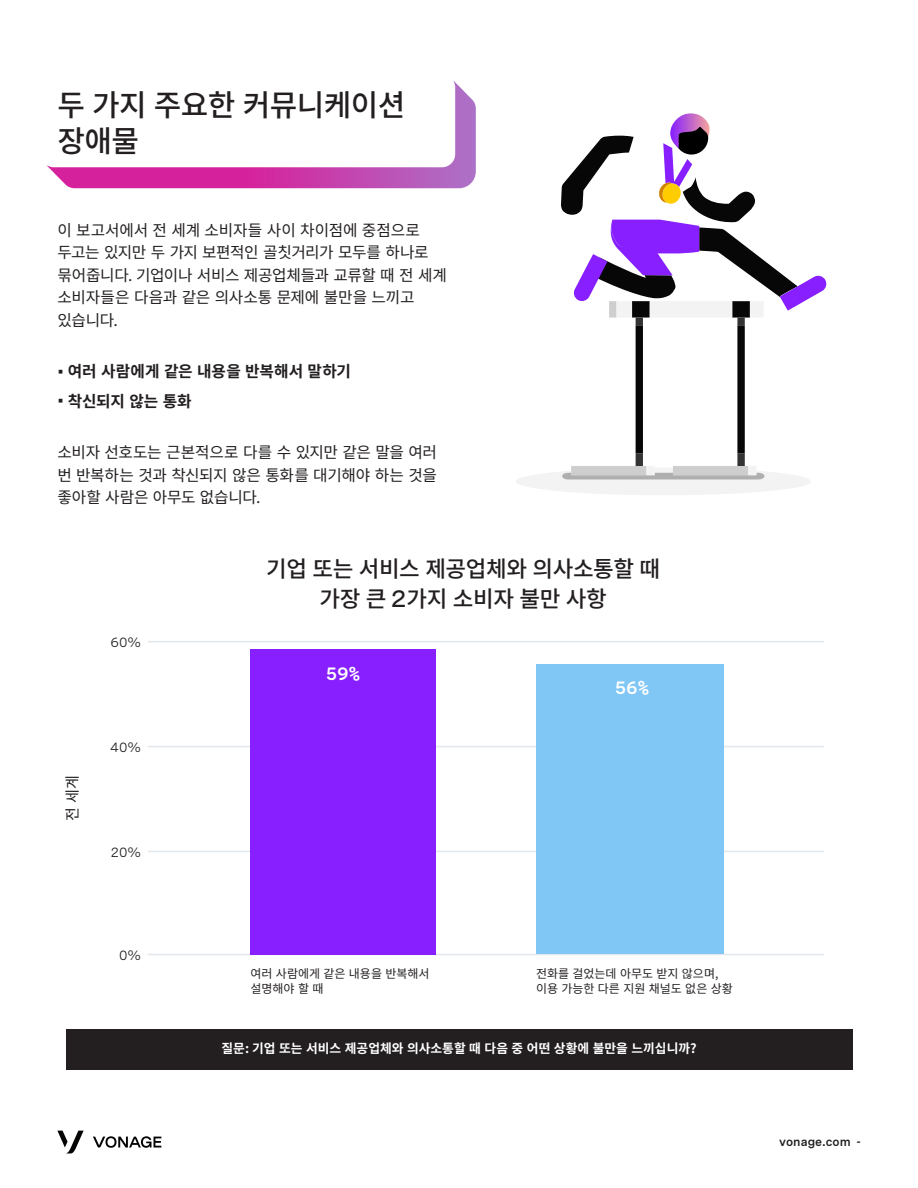
<style>
.page{position:relative;width:918px;height:1188px;background:#fff}
.page>*{position:absolute;margin:0;border:0;box-sizing:border-box;transform-origin:0 0}
._02-Headline{font:500 30px/36px "Noto Sans CJ Kkr";letter-spacing:-.02em;color:#231f20}
.t1{font:500 22.5px/30px "Noto Sans CJ Kkr";letter-spacing:-.02em;color:#231f20;text-align:center}
.t2{font:600 18px "Spezia Semi Mono";color:#fff}
._01-Body_12pt{font:15.75px/22.5px "Noto Sans CJ Kkr";letter-spacing:-.025em;color:#231f20}
._01-Body_12pt-2{font:700 15.75px "Noto Sans CJ Kkr";letter-spacing:-.005em;color:#231f20}
.t3{font:15px "Noto Sans CJ Kkr";color:#231f20}
.t4{font:13.5px "Spezia";color:#231f20}
.t5{font:700 12.75px "Noto Sans CJ Kkr";color:#fff}
.t6{font:12px/14.4px "Noto Sans CJ Kkr";color:#231f20}
.t7{font:600 12px "Spezia";color:#231f20}
.s1{font-family:"Spezia";font-weight:600;font-size:16.5px}
.s2{font-family:"Spezia";font-stretch:expanded;font-size:24px}
</style>
<div class="page">
<svg style="left:57px;top:1131px;width:27px;height:22px"></svg>
<svg style="left:93px;top:1136px;width:68px;height:12px"></svg>
<svg style="left:46px;top:80px;width:430px;height:108px"></svg>
<div style="left:66px;top:1029px;width:786px;height:41px;background:#231f20"></div>
<hr style="left:148px;top:641px;width:676px;height:1px;background:#e2e7ee">
<hr style="left:148px;top:746px;width:676px;height:1px;background:#e2e7ee">
<hr style="left:148px;top:851px;width:676px;height:1px;background:#e2e7ee">
<hr style="left:148px;top:954px;width:676px;height:1px;background:#e2e7ee">
<div style="left:251px;top:649px;width:185px;height:306px;background:#871fff"></div>
<div style="left:536px;top:665px;width:187px;height:289px;background:#80c7f5"></div>
<svg style="left:516px;top:113px;width:311px;height:382px"></svg>
<p class="_02-Headline" style="left:57px;top:88px;width:349px">두 가지 주요한 커뮤니케이션 장애물</p>
<p class="_01-Body_12pt" style="left:57px;top:219px;width:391px">이 보고서에서 전 세계 소비자들 사이 차이점에 중점으로 두고는 있지만 두 가지 보편적인 골칫거리가 모두를 하나로 묶어줍니다. 기업이나 서비스 제공업체들과 교류할 때 전 세계 소비자들은 다음과 같은 의사소통 문제에 불만을 느끼고 있습니다.</p>
<p class="_01-Body_12pt-2" style="left:57px;top:363px;width:295px"><span class="s1">•</span> 여러 사람에게 같은 내용을 반복해서 말하기</p>
<p class="_01-Body_12pt-2" style="left:57px;top:392px;width:136px"><span class="s1">•</span> 착신되지 않는 통화</p>
<p class="_01-Body_12pt" style="left:57px;top:442px;width:381px;text-align:justify">소비자 선호도는 근본적으로 다를 수 있지만 같은 말을 여러 번 반복하는 것과 착신되지 않은 통화를 대기해야 하는 것을 좋아할 사람은 아무도 없습니다.</p>
<p class="t4" style="left:111px;top:632px;width:32px">60%</p>
<p class="t3" style="left:64px;top:821px;width:47px;rotate:-90deg">전 세계</p>
<p class="t4" style="left:110px;top:737px;width:32px">40%</p>
<p class="t4" style="left:111px;top:842px;width:32px">20%</p>
<p class="t4" style="left:119px;top:945px;width:23px">0%</p>
<p class="t1" style="left:266px;top:555px;width:396px">기업 또는 서비스 제공업체와 의사소통할 때 가장 큰 <span class="s2">2</span>가지 소비자 불만 사항</p>
<p class="t2" style="left:326px;top:660px;width:36px">59%</p>
<p class="t2" style="left:615px;top:674px;width:36px">56%</p>
<p class="t6" style="left:251px;top:967px;width:181px">여러 사람에게 같은 내용을 반복해서 설명해야 할 때</p>
<p class="t6" style="left:536px;top:967px;width:198px">전화를 걸었는데 아무도 받지 않으며, 이용 가능한 다른 지원 채널도 없은 상황</p>
<p class="t5" style="left:222px;top:1041px;width:477px">질문: 기업 또는 서비스 제공업체와 의사소통할 때 다음 중 어떤 상황에 불만을 느끼십니까?</p>
<p class="t7" style="left:779px;top:1132px;width:83px">vonage.com -</p>
</div>
